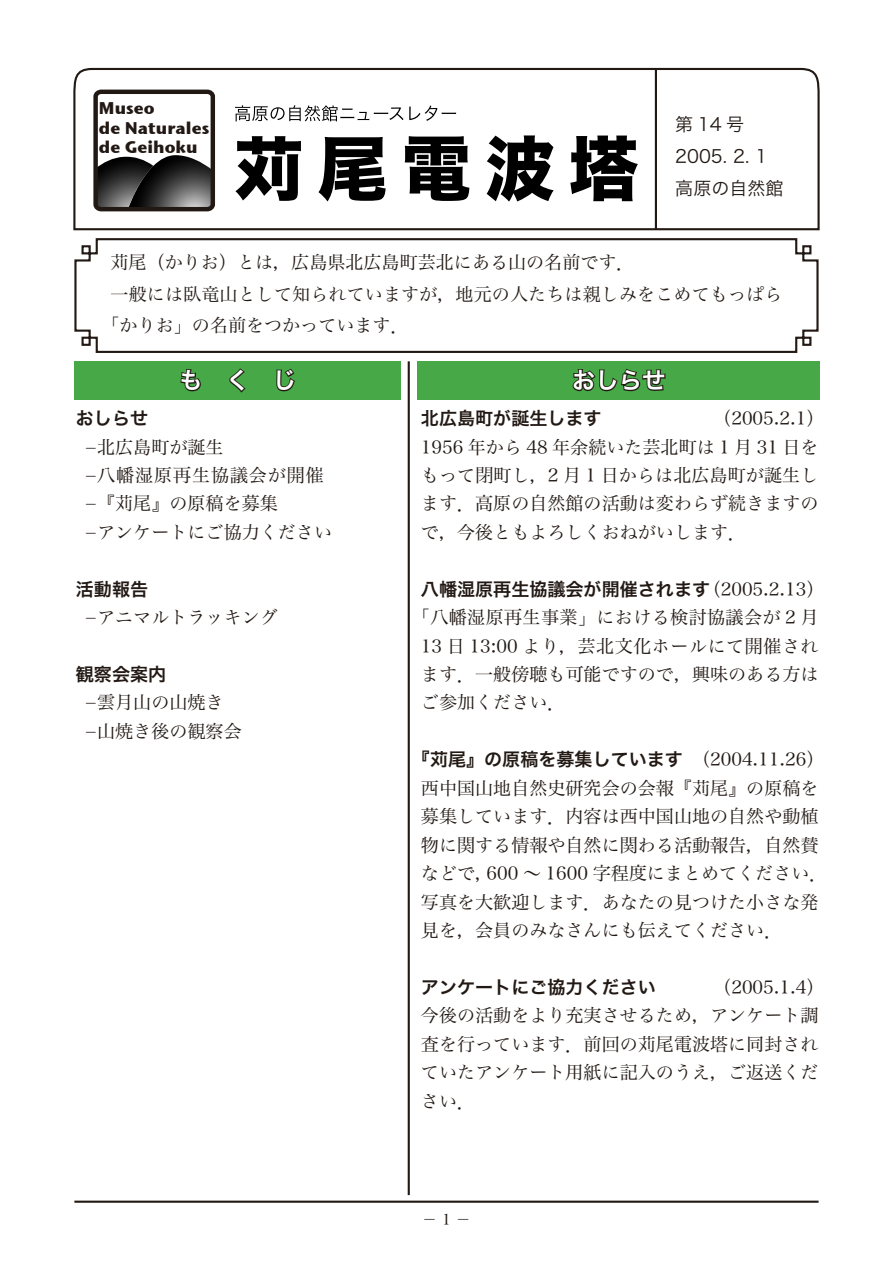
<style>
.page{position:relative;width:893px;height:1263px;background:#fff}
.page>*{position:absolute;margin:0;border:0;box-sizing:border-box;transform-origin:0 0}
.t1{font:23.4px "Hira Kaku Pro W6";color:#fff}
.t2{font:18px/28.5px "Hira Min Pro W3";color:#221914;text-align:justify}
.t3{font:18px "Hira Kaku Pro W6";color:#221914}
.t4{font:18px "Hira Kaku Pro W3";color:#221914}
.t5{font:18px "Hira Min Pro W3";letter-spacing:.05em;color:#221914}
.t6{font:16.95px/19.4px "Stone Sans ITCTT Bold";color:#221914}
.t7{font:14.85px "Hira Min Pro W3";color:#221914}
.s1{font-family:"Hira Min Pro W3"}
</style>
<div class="page">
<svg style="left:74px;top:238px;width:745px;height:115px"></svg>
<svg style="left:73px;top:67px;width:747px;height:162px"></svg>
<hr style="left:655px;top:69px;width:2px;height:160px;background:#221914">
<div style="left:74px;top:361px;width:327px;height:39px;background:#46a846"></div>
<svg style="left:180px;top:369px;width:21px;height:23px"></svg>
<hr style="left:408px;top:361px;width:2px;height:834px;background:#221914">
<div style="left:418px;top:361px;width:402px;height:39px;background:#46a846"></div>
<hr style="left:74px;top:1200px;width:745px;height:3px;background:#221914">
<svg style="left:235px;top:105px;width:221px;height:16px"></svg>
<svg style="left:98px;top:155px;width:112px;height:51px;background:#4a4a4a"></svg>
<div style="left:93px;top:90px;width:122px;height:121px;border:4px solid #221914;border-radius:5px"></div>
<svg style="left:228px;top:136px;width:73px;height:257px"></svg>
<svg style="left:318px;top:137px;width:68px;height:64px"></svg>
<svg style="left:405px;top:136px;width:64px;height:65px"></svg>
<svg style="left:487px;top:135px;width:67px;height:67px"></svg>
<svg style="left:570px;top:136px;width:97px;height:256px"></svg>
<p class="t6" style="left:99px;top:98px;width:112px">Museo<br>de Naturales de Geihoku</p>
<p class="t4" style="left:675px;top:109px;width:70px">第14号</p>
<p class="t4" style="left:675px;top:140px;width:93px">2005. 2. 1</p>
<p class="t4" style="left:675px;top:172px;width:110px">高原の自然館</p>
<p class="t2" style="left:111px;top:246px;width:526px">苅尾（かりお）とは，広島県北広島町芸北にある山の名前です．</p>
<p class="t2" style="left:102px;top:276px;width:682px;line-height:31.7px;text-indent:9px">一般には臥竜山として知られていますが，地元の人たちは親しみをこめてもっぱら「かりお」の名前をつかっています．</p>
<p class="t1" style="left:179px;top:359px;width:118px">も　く　じ</p>
<p class="t1" style="left:572px;top:359px;width:95px">おしらせ</p>
<p class="t3" style="left:76px;top:402px;width:74px">おしらせ</p>
<p class="t2" style="left:85px;top:431px;width:140px">-北広島町が誕生</p>
<p class="t5" style="left:85px;top:460px;width:241px">-八幡湿原再生協議会が開催</p>
<p class="t2" style="left:85px;top:488px;width:194px">-『苅尾』の原稿を募集</p>
<p class="t2" style="left:85px;top:516px;width:249px">-アンケートにご協力ください</p>
<p class="t3" style="left:76px;top:573px;width:74px">活動報告</p>
<p class="t2" style="left:85px;top:601px;width:194px">-アニマルトラッキング</p>
<p class="t3" style="left:76px;top:658px;width:92px">観察会案内</p>
<p class="t2" style="left:85px;top:687px;width:140px">-雲月山の山焼き</p>
<p class="t2" style="left:85px;top:715px;width:158px">-山焼き後の観察会</p>
<p class="t3" style="left:421px;top:402px;width:182px">北広島町が誕生します</p>
<p class="t2" style="left:713px;top:402px;width:113px">（2005.2.1）</p>
<p class="t2" style="left:421px;top:431px;width:399px">1956 年から 48 年余続いた芸北町は 1 月 31 日をもって閉町し，2 月 1 日からは北広島町が誕生します．高原の自然館の活動は変わらず続きますので，今後ともよろしくおねがいします．</p>
<p class="t3" style="left:421px;top:573px;width:405px">八幡湿原再生協議会が開催されます <span class="s1">（2005.2.13）</span></p>
<p class="t2" style="left:421px;top:601px;width:399px;text-indent:-9px">「八幡湿原再生事業」における検討協議会が 2 月13 日 13:00 より，芸北文化ホールにて開催されます．一般傍聴も可能ですので，興味のある方はご参加ください．</p>
<p class="t3" style="left:412px;top:743px;width:414px">『苅尾』の原稿を募集しています<span class="s1">（2004.11.26）</span></p>
<p class="t2" style="left:421px;top:772px;width:408px;text-align:left">西中国山地自然史研究会の会報『苅尾』の原稿を募集しています．内容は西中国山地の自然や動植物に関する情報や自然に関わる活動報告，自然賛などで，600 ～ 1600 字程度にまとめてください．写真を大歓迎します．あなたの見つけた小さな発見を，会員のみなさんにも伝えてください．</p>
<p class="t3" style="left:421px;top:971px;width:236px">アンケートにご協力ください</p>
<p class="t2" style="left:713px;top:971px;width:113px">（2005.1.4）</p>
<p class="t2" style="left:421px;top:1000px;width:399px">今後の活動をより充実させるため，アンケート調査を行っています．前回の苅尾電波塔に同封されていたアンケート用紙に記入のうえ，ご返送ください．</p>
<p class="t7" style="left:422px;top:1207px;width:50px">－ 1 －</p>
</div>
